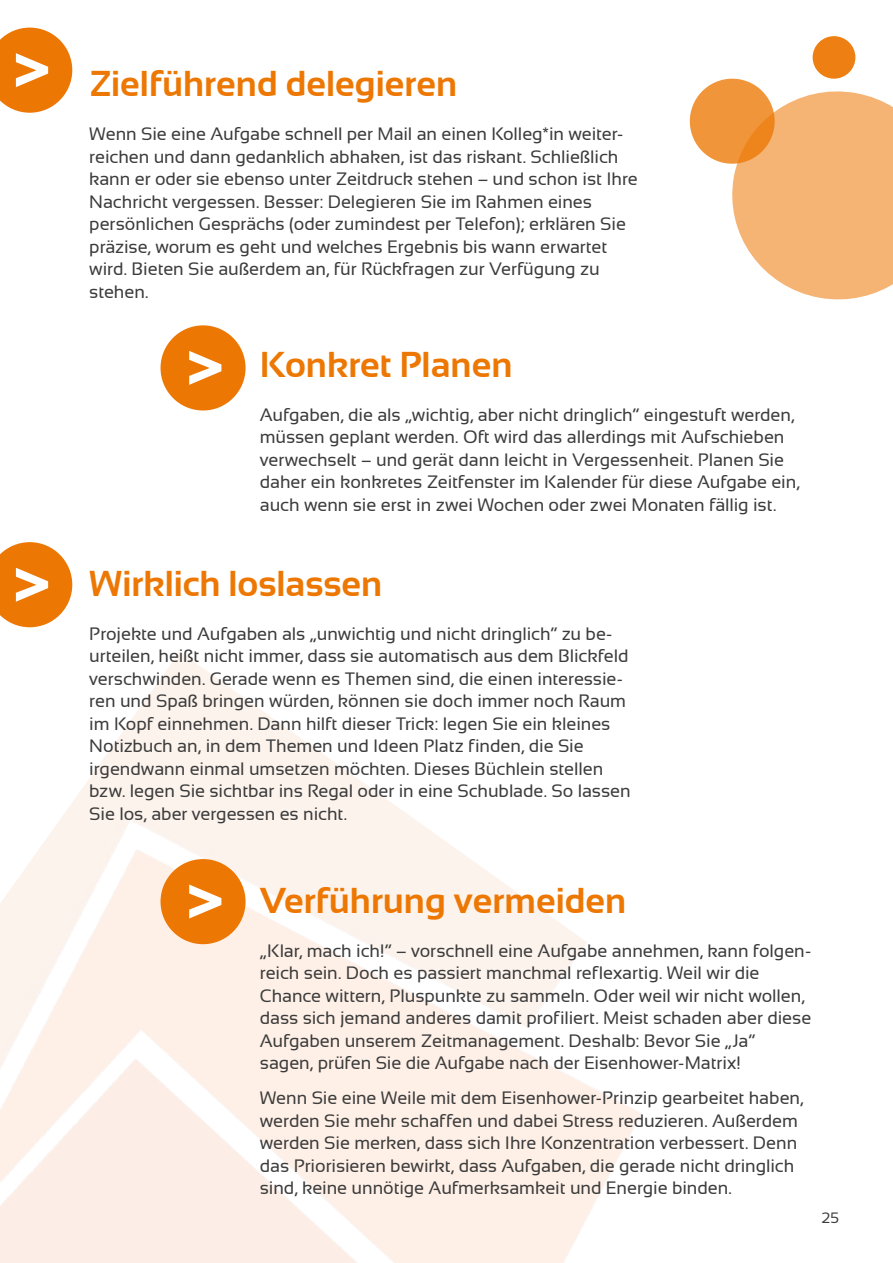
<style>
.page{position:relative;width:893px;height:1263px;background:#fff}
.page>*{position:absolute;margin:0;border:0;box-sizing:border-box;transform-origin:0 0}
.t1{font:700 36px "Sansation";color:#ed7703}
.t2{font:18px/22.5px "Sansation";letter-spacing:-.005em;color:#3c3c3c}
.t3{font:15px "Sansation";color:#3c3c3c}
</style>
<div class="page">
<img style="left:0;top:652px;width:641px;height:611px">
<svg style="left:0;top:28px;width:72px;height:85px"></svg>
<div style="left:161px;top:325px;width:85px;height:85px;background:#ed7703;border-radius:50%"></div>
<svg style="left:189px;top:351px;width:32px;height:34px"></svg>
<div style="left:161px;top:859px;width:85px;height:85px;background:#ed7703;border-radius:50%"></div>
<svg style="left:189px;top:884px;width:32px;height:34px"></svg>
<svg style="left:0;top:542px;width:72px;height:85px"></svg>
<svg style="left:689px;top:75px;width:204px;height:225px"></svg>
<div style="left:813px;top:36px;width:42px;height:43px;background:#ee7f12;border-radius:50%"></div>
<h1 class="t1" style="left:89px;top:64px;width:369px">Zielführend delegieren</h1>
<p class="t2" style="left:89px;top:123px;width:550px">Wenn Sie eine Aufgabe schnell per Mail an einen Kolleg*in weiter&shy;reichen und dann gedanklich abhaken, ist das riskant. Schließlich kann er oder sie ebenso unter Zeitdruck stehen – und schon ist Ihre Nachricht vergessen. Besser: Delegieren Sie im Rahmen eines persönlichen Gesprächs (oder zumindest per Telefon); erklären Sie präzise, worum es geht und welches Ergebnis bis wann erwartet wird. Bieten Sie außerdem an, für Rückfragen zur Verfügung zu stehen.</p>
<h1 class="t1" style="left:260px;top:344px;width:254px">Konkret Planen</h1>
<p class="t2" style="left:260px;top:403px;width:541px">Aufgaben, die als „wichtig, aber nicht dringlich“ eingestuft werden, müssen geplant werden. Oft wird das allerdings mit Aufschieben verwechselt – und gerät dann leicht in Vergessenheit. Planen Sie daher ein konkretes Zeitfenster im Kalender für diese Aufgabe ein, auch wenn sie erst in zwei Wochen oder zwei Monaten fällig ist.</p>
<h1 class="t1" style="left:89px;top:563px;width:295px">Wirklich loslassen</h1>
<p class="t2" style="left:89px;top:622px;width:543px">Projekte und Aufgaben als „unwichtig und nicht dringlich“ zu be&shy;urteilen, heißt nicht immer, dass sie automatisch aus dem Blickfeld verschwinden. Gerade wenn es Themen sind, die einen interessie&shy;ren und Spaß bringen würden, können sie doch immer noch Raum im Kopf einnehmen. Dann hilft dieser Trick: legen Sie ein kleines Notizbuch an, in dem Themen und Ideen Platz finden, die Sie irgendwann einmal umsetzen möchten. Dieses Büchlein stellen bzw. legen Sie sichtbar ins Regal oder in eine Schublade. So lassen Sie los, aber vergessen es nicht.</p>
<h1 class="t1" style="left:260px;top:880px;width:368px">Verführung vermeiden</h1>
<p class="t2" style="left:260px;top:939px;width:553px">„Klar, mach ich!“ – vorschnell eine Aufgabe annehmen, kann folgen&shy;reich sein. Doch es passiert manchmal reflexartig. Weil wir die Chance wittern, Pluspunkte zu sammeln. Oder weil wir nicht wollen, dass sich jemand anderes damit profiliert. Meist schaden aber diese Aufgaben unserem Zeitmanagement. Deshalb: Bevor Sie „Ja“ sagen, prüfen Sie die Aufgabe nach der Eisenhower-Matrix!</p>
<p class="t2" style="left:260px;top:1087px;width:545px">Wenn Sie eine Weile mit dem Eisenhower-Prinzip gearbeitet haben, werden Sie mehr schaffen und dabei Stress reduzieren. Außerdem werden Sie merken, dass sich Ihre Konzentration verbessert. Denn das Priorisieren bewirkt, dass Aufgaben, die gerade nicht dringlich sind, keine unnötige Aufmerksamkeit und Energie binden.</p>
<p class="t3" style="left:822px;top:1209px;width:19px">25</p>
</div>
